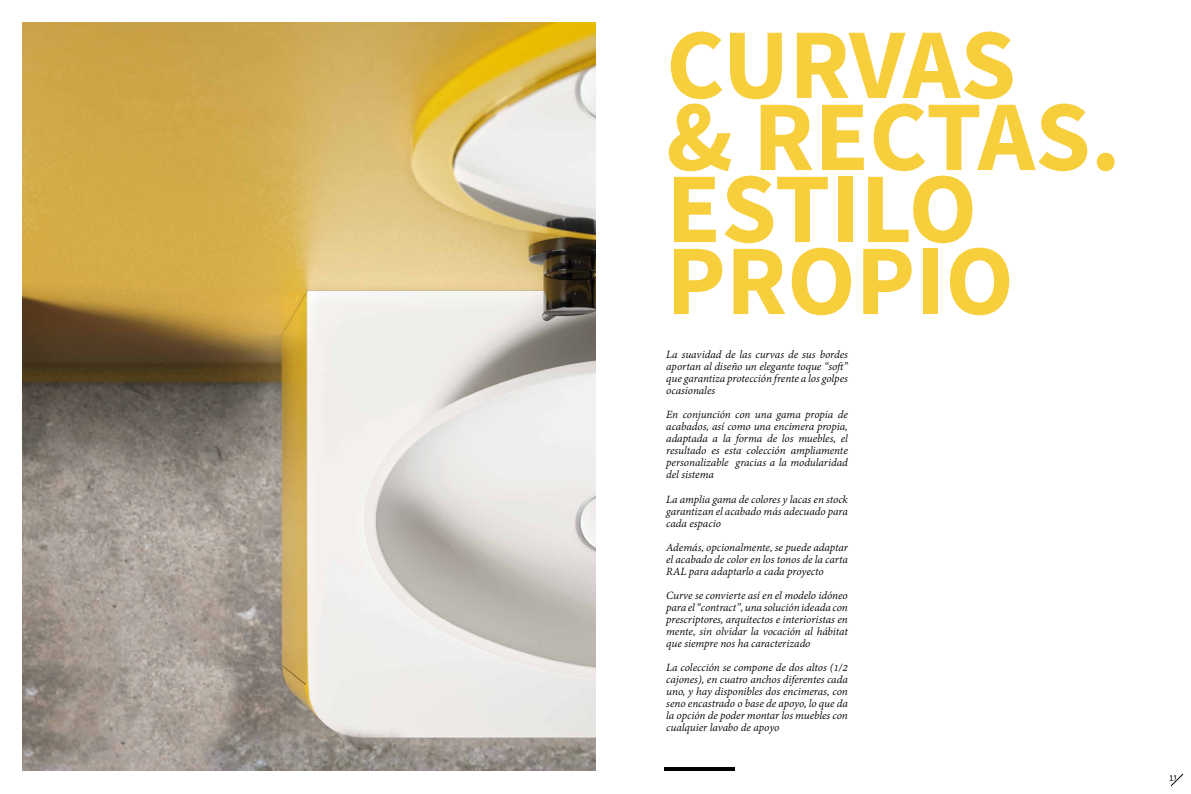
<style>
.page{position:relative;width:1191px;height:794px;background:#fff}
.page>*{position:absolute;margin:0;border:0;box-sizing:border-box;transform-origin:0 0}
.t1{font:700 100px/72px "Source Sans Pro";color:#f7ce3c}
.t2{font:italic 12px/12px "Adobe Devanagari";letter-spacing:-.005em;color:#000;text-align:justify}
.t3{font:9px "Source Sans Pro";color:#000}
</style>
<div class="page">
<img style="left:23px;top:23px;width:572px;height:748px">
<hr style="left:664px;top:767px;width:71px;height:4px;background:#000">
<svg style="left:1170px;top:773px;width:14px;height:14px"></svg>
<h1 class="t1" style="left:666px;top:27px;width:456px">CURVAS<br>&amp; RECTAS.<br>ESTILO<br>PROPIO</h1>
<p class="t2" style="left:666px;top:350px;width:183px">La suavidad de las curvas de sus bordes aportan al diseño un elegante toque “soft” que garantiza protección frente a los golpes ocasionales</p>
<p class="t2" style="left:666px;top:410px;width:183px">En conjunción con una gama propia de acabados, así como una encimera propia, adaptada a la forma de los muebles, el resultado es esta colección ampliamente personalizable gracias a la modularidad del sistema</p>
<p class="t2" style="left:666px;top:494px;width:183px">La amplia gama de colores y lacas en stock garantizan el acabado más adecuado para cada espacio</p>
<p class="t2" style="left:666px;top:542px;width:183px">Además, opcionalmente, se puede adaptar el acabado de color en los tonos de la carta RAL para adaptarlo a cada proyecto</p>
<p class="t2" style="left:666px;top:590px;width:183px">Curve se convierte así en el modelo idóneo para el “contract”, una solución ideada con prescriptores, arquitectos e interioristas en mente, sin olvidar la vocación al hábitat que siempre nos ha caracterizado</p>
<p class="t2" style="left:666px;top:662px;width:183px">La colección se compone de dos altos (1/2 cajones), en cuatro anchos diferentes cada uno, y hay disponibles dos encimeras, con seno encastrado o base de apoyo, lo que da la opción de poder montar los muebles con cualquier lavabo de apoyo</p>
<p class="t3" style="left:1169px;top:772px;width:10px">11</p>
</div>
